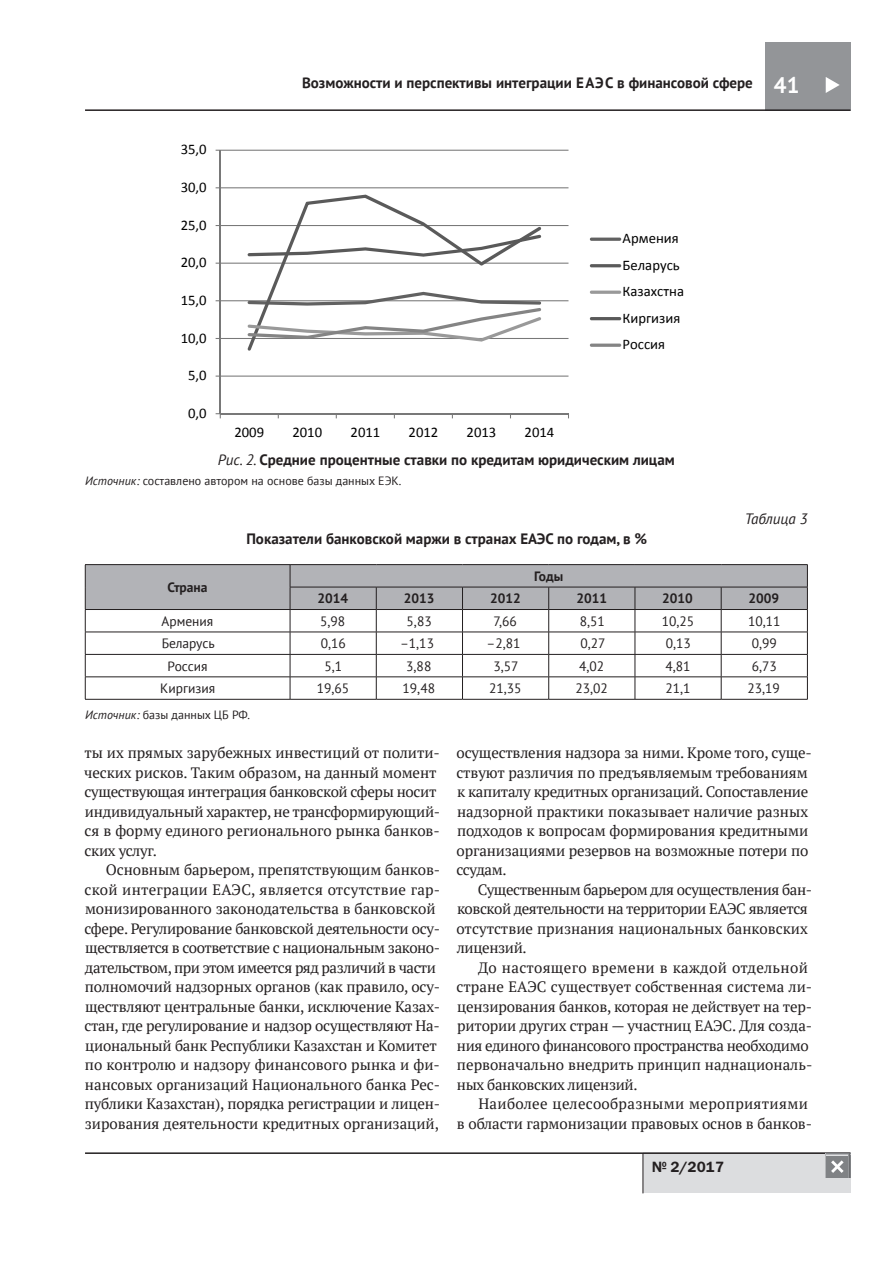
<style>
.page{position:relative;width:893px;height:1263px;background:#fff}
.page>*{position:absolute;margin:0;border:0;box-sizing:border-box;transform-origin:0 0}
.t1{font:700 22.5px "PT Sans";color:#fff}
.t2{font:15px/19.5px "PT Serif";letter-spacing:-.01em;color:#231f20}
.t3{font:700 15px "PT Sans";color:#231f20}
.t4{font:italic 15px "PT Sans";color:#231f20}
.t5{font:15px "Franklin Gothic Demi C";color:#231f20}
.t6{font:14.7px/26.5px "Calibri";color:#000}
.t7{font:13.5px "PT Sans";color:#231f20}
.t8{font:700 13.5px "PT Sans";color:#231f20}
.t9{font:12px "PT Sans";color:#231f20}
.s1{font-weight:400;font-style:italic}
.s2{font-style:italic}
</style>
<div class="page">
<div style="left:765px;top:43px;width:85px;height:68px;background:#939598"></div>
<hr style="left:85px;top:109px;width:765px;height:2px;background:#231f20">
<div style="left:643px;top:1152px;width:207px;height:41px;background:#dcdddf"></div>
<hr style="left:643px;top:1153px;width:1px;height:40px;background:#231f20">
<hr style="left:85px;top:1152px;width:765px;height:2px;background:#231f20">
<svg style="left:826px;top:77px;width:14px;height:16px"></svg>
<svg style="left:825px;top:1153px;width:25px;height:25px"></svg>
<svg style="left:215px;top:149px;width:407px;height:270px"></svg>
<hr style="left:85px;top:564px;width:205px;height:1px;background:#231f20">
<hr style="left:290px;top:564px;width:86px;height:1px;background:#231f20">
<hr style="left:376px;top:564px;width:86px;height:1px;background:#231f20">
<hr style="left:462px;top:564px;width:87px;height:1px;background:#231f20">
<hr style="left:549px;top:564px;width:86px;height:1px;background:#231f20">
<hr style="left:635px;top:564px;width:86px;height:1px;background:#231f20">
<hr style="left:721px;top:564px;width:87px;height:1px;background:#231f20">
<svg style="left:85px;top:565px;width:723px;height:134px"></svg>
<hr style="left:85px;top:699px;width:205px;height:1px;background:#231f20">
<hr style="left:290px;top:699px;width:86px;height:1px;background:#231f20">
<hr style="left:376px;top:699px;width:86px;height:1px;background:#231f20">
<hr style="left:462px;top:699px;width:87px;height:1px;background:#231f20">
<hr style="left:549px;top:699px;width:86px;height:1px;background:#231f20">
<hr style="left:635px;top:699px;width:86px;height:1px;background:#231f20">
<hr style="left:721px;top:699px;width:87px;height:1px;background:#231f20">
<p class="t6" style="left:181px;top:136px;width:27px">35,0</p>
<p class="t6" style="left:181px;top:174px;width:27px">30,0</p>
<p class="t6" style="left:181px;top:212px;width:27px">25,0</p>
<p class="t6" style="left:181px;top:249px;width:27px">20,0</p>
<p class="t6" style="left:181px;top:287px;width:27px">15,0</p>
<p class="t6" style="left:181px;top:325px;width:27px">10,0</p>
<p class="t6" style="left:188px;top:362px;width:20px">5,0</p>
<p class="t6" style="left:188px;top:400px;width:20px">0,0</p>
<p class="t3" style="left:302px;top:73px;width:452px">Возможности и перспективы интеграции еаэ с в финансовой сфере</p>
<p class="t6" style="left:234px;top:419px;width:31px">2009</p>
<p class="t6" style="left:292px;top:419px;width:31px">2010</p>
<p class="t6" style="left:351px;top:419px;width:31px">2011</p>
<p class="t6" style="left:409px;top:419px;width:31px">2012</p>
<p class="t6" style="left:467px;top:419px;width:31px">2013</p>
<p class="t6" style="left:525px;top:419px;width:31px">2014</p>
<p class="t6" style="left:623px;top:225px;width:63px">Армения<br>Беларусь<br>Казахстна<br>Киргизия<br>Россия</p>
<p class="t3" style="left:218px;top:450px;width:458px"><span class="s1">Рис. 2.</span> Средние процентные ставки по кредитам юридическим лицам</p>
<p class="t9" style="left:85px;top:473px;width:318px"><span class="s2">Источник:</span> составлено автором на основе базы данных ЕЭК.</p>
<h1 class="t1" style="left:774px;top:70px;width:27px">41</h1>
<p class="t8" style="left:167px;top:579px;width:42px">Страна</p>
<p class="t3" style="left:246px;top:528px;width:402px">Показатели банковской маржи в странах ЕАЭС по годам, в %</p>
<p class="t8" style="left:534px;top:567px;width:30px">Годы</p>
<p class="t4" style="left:745px;top:509px;width:64px">Таблица 3</p>
<p class="t8" style="left:317px;top:590px;width:32px">2014</p>
<p class="t8" style="left:404px;top:590px;width:32px">2013</p>
<p class="t8" style="left:490px;top:590px;width:32px">2012</p>
<p class="t8" style="left:577px;top:590px;width:32px">2011</p>
<p class="t8" style="left:662px;top:590px;width:32px">2010</p>
<p class="t8" style="left:749px;top:590px;width:32px">2009</p>
<p class="t7" style="left:162px;top:612px;width:53px">Армения</p>
<p class="t7" style="left:320px;top:612px;width:27px">5,98</p>
<p class="t7" style="left:407px;top:612px;width:27px">5,83</p>
<p class="t7" style="left:493px;top:612px;width:25px">7,66</p>
<p class="t7" style="left:580px;top:612px;width:27px">8,51</p>
<p class="t7" style="left:662px;top:612px;width:34px">10,25</p>
<p class="t7" style="left:748px;top:612px;width:34px">10,11</p>
<p class="t7" style="left:162px;top:635px;width:55px">Беларусь</p>
<p class="t7" style="left:321px;top:635px;width:27px">0,16</p>
<p class="t7" style="left:400px;top:635px;width:36px">–1,13</p>
<p class="t7" style="left:487px;top:635px;width:36px">–2,81</p>
<p class="t7" style="left:580px;top:635px;width:27px">0,27</p>
<p class="t7" style="left:666px;top:635px;width:27px">0,13</p>
<p class="t7" style="left:752px;top:635px;width:27px">0,99</p>
<p class="t7" style="left:168px;top:657px;width:41px">Россия</p>
<p class="t7" style="left:324px;top:657px;width:19px">5,1</p>
<p class="t7" style="left:406px;top:657px;width:27px">3,88</p>
<p class="t7" style="left:493px;top:657px;width:27px">3,57</p>
<p class="t7" style="left:579px;top:657px;width:27px">4,02</p>
<p class="t7" style="left:666px;top:657px;width:27px">4,81</p>
<p class="t7" style="left:752px;top:657px;width:27px">6,73</p>
<p class="t7" style="left:160px;top:680px;width:56px">Киргизия</p>
<p class="t7" style="left:317px;top:680px;width:34px">19,65</p>
<p class="t7" style="left:403px;top:680px;width:34px">19,48</p>
<p class="t7" style="left:489px;top:680px;width:34px">21,35</p>
<p class="t7" style="left:575px;top:680px;width:34px">23,02</p>
<p class="t7" style="left:665px;top:680px;width:27px">21,1</p>
<p class="t7" style="left:747px;top:680px;width:34px">23,19</p>
<p class="t9" style="left:85px;top:707px;width:167px"><span class="s2">Источник:</span> базы данных ЦБ РФ.</p>
<p class="t2" style="left:84px;top:743px;width:358px">ты их прямых зарубежных инвестиций от полити&shy;ческих рисков. Таким образом, на данный момент существующая интеграция банковской сферы носит индивидуальный характер, не трансформирующий&shy;ся в форму единого регионального рынка банков&shy;ских услуг.</p>
<p class="t2" style="left:85px;top:860px;width:357px;text-indent:21px">Основным барьером, препятствующим банков&shy;ской интеграции ЕАЭС, является отсутствие гар&shy;монизированного законодательства в банковской сфере. Регулирование банковской деятельности осу&shy;ществляется в соответствие с национальным законо&shy;дательством, при этом имеется ряд различий в части полномочий надзорных органов (как правило, осу&shy;ществляют центральные банки, исключение Казах&shy;стан, где регулирование и надзор осуществляют На&shy;циональный банк Республики Казахстан и Комитет по контролю и надзору финансового рынка и фи&shy;нансовых организаций Национального банка Рес&shy;публики Казахстан), порядка регистрации и лицен&shy;зирования деятельности кредитных организаций,</p>
<p class="t2" style="left:457px;top:743px;width:357px">осуществления надзора за ними. Кроме того, суще&shy;ствуют различия по предъявляемым требованиям к капиталу кредитных организаций. Сопоставление надзорной практики показывает наличие разных подходов к вопросам формирования кредитными организациями резервов на возможные потери по ссудам.</p>
<p class="t2" style="left:457px;top:879px;width:357px;text-indent:21px">Существенным барьером для осуществления бан&shy;ковской деятельности на территории ЕАЭС является отсутствие признания национальных банковских лицензий.</p>
<p class="t2" style="left:457px;top:957px;width:357px;text-indent:22px">До настоящего времени в каждой отдельной стране ЕАЭС существует собственная система ли&shy;цензирования банков, которая не действует на тер&shy;ритории других стран — участниц ЕАЭС. Для созда&shy;ния единого финансового пространства необходимо первоначально внедрить принцип наднациональ&shy;ных банковских лицензий.</p>
<p class="t2" style="left:457px;top:1094px;width:357px;text-align:right">Наиболее целесообразными мероприятиями<br>в области гармонизации правовых основ в банков-</p>
<p class="t5" style="left:652px;top:1158px;width:74px">№ 2/2017</p>
</div>
